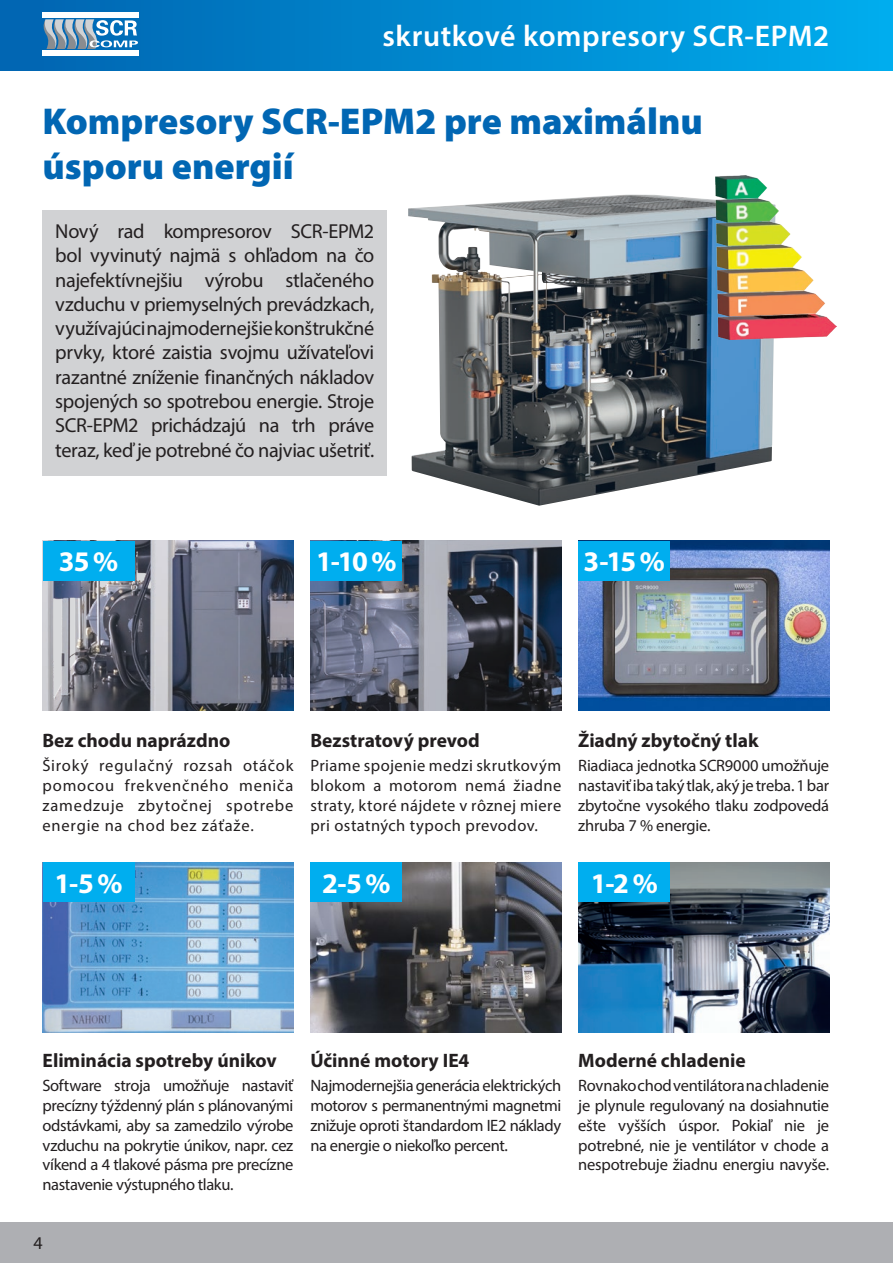
<style>
.page{position:relative;width:893px;height:1263px;background:#fff}
.page>*{position:absolute;margin:0;border:0;box-sizing:border-box;transform-origin:0 0}
.t1{font:900 37.5px/45px "Myriad Pro";color:#0166b3}
.t2{font:600 30px "Myriad Pro";letter-spacing:.02em;color:#fff}
.t3{font:700 28.5px "Myriad Pro";color:#fff}
.t4{font:20.25px/24.3px "Myriad Pro";letter-spacing:-.02em;color:#231f20;text-align:justify}
.t5{font:700 19.5px "Myriad Pro";color:#231f20}
.t6{font:18px "Myriad Pro";color:#231f20}
.t7{font:16.5px/19.8px "Myriad Pro";letter-spacing:-.015em;color:#231f20;text-align:justify}
</style>
<div class="page">
<div style="left:0;top:1222px;width:893px;height:41px;background:#aeafb3"></div>
<div style="left:0;top:0;width:893px;height:70px;background:linear-gradient(to right,#0767b2,#00abec)"></div>
<div style="left:43px;top:13px;width:96px;height:5px;background:#fff"></div>
<div style="left:43px;top:50px;width:96px;height:5px;background:#fff"></div>
<svg style="left:43px;top:19px;width:95px;height:30px"></svg>
<img style="left:408px;top:195px;width:366px;height:311px">
<div style="left:43px;top:210px;width:344px;height:266px;background:#d1d2d4"></div>
<img style="left:715px;top:176px;width:122px;height:163px">
<img style="left:578px;top:862px;width:251px;height:170px">
<div style="left:578px;top:862px;width:92px;height:40px;background:#00aeef"></div>
<img style="left:310px;top:862px;width:251px;height:170px">
<div style="left:310px;top:862px;width:92px;height:40px;background:#00aeef"></div>
<img style="left:43px;top:862px;width:250px;height:170px">
<div style="left:43px;top:862px;width:91px;height:40px;background:#00aeef"></div>
<img style="left:43px;top:541px;width:250px;height:170px">
<div style="left:43px;top:541px;width:91px;height:40px;background:#00aeef"></div>
<img style="left:578px;top:541px;width:251px;height:170px">
<div style="left:578px;top:541px;width:92px;height:40px;background:#00aeef"></div>
<img style="left:310px;top:541px;width:251px;height:170px">
<div style="left:310px;top:541px;width:92px;height:40px;background:#00aeef"></div>
<h2 class="t2" style="left:382px;top:17px;width:448px">skrutkové kompresory SCR-EPM2</h2>
<h1 class="t1" style="left:43px;top:98px;width:662px">Kompresory SCR-EPM2 pre maximálnu úsporu energií</h1>
<p class="t4" style="left:55px;top:219px;width:320px">Nový rad kompresorov SCR-EPM2 bol vyvinutý najmä s ohľadom na čo najefektívnejšiu výrobu stlačeného vzduchu v priemyselných prevádzkach, využívajúci najmodernejšie konštrukčné prvky, ktoré zaistia svojmu užívateľovi razantné zníženie finančných nákladov spojených so spotrebou energie. Stroje SCR-EPM2 prichádzajú na trh práve teraz, keď je potrebné čo najviac ušetriť.</p>
<h3 class="t3" style="left:59px;top:543px;width:61px">35%</h3>
<h3 class="t3" style="left:316px;top:543px;width:82px">1-10%</h3>
<h3 class="t3" style="left:584px;top:543px;width:83px">3-15%</h3>
<p class="t5" style="left:43px;top:728px;width:189px">Bez chodu naprázdno</p>
<p class="t7" style="left:43px;top:755px;width:252px">Široký regulačný rozsah otáčok pomocou frekvenčného meniča zamedzuje zbytočnej spotrebe energie na chod bez záťaže.</p>
<p class="t5" style="left:310px;top:728px;width:171px">Bezstratový prevod</p>
<p class="t7" style="left:310px;top:755px;width:252px">Priame spojenie medzi skrutkovým blokom a motorom nemá žiadne straty, ktoré nájdete v rôznej miere pri ostatných typoch prevodov.</p>
<p class="t5" style="left:578px;top:728px;width:182px">Žiadný zbytočný tlak</p>
<p class="t7" style="left:578px;top:755px;width:252px">Riadiaca jednotka SCR9000 umožňuje nastaviť iba taký tlak, aký je treba. 1 bar zbytočne vysokého tlaku zodpovedá zhruba 7 % energie.</p>
<h3 class="t3" style="left:54px;top:864px;width:70px">1-5%</h3>
<h3 class="t3" style="left:322px;top:864px;width:70px">2-5%</h3>
<h3 class="t3" style="left:591px;top:864px;width:68px">1-2 %</h3>
<p class="t5" style="left:43px;top:1048px;width:236px">Eliminácia spotreby únikov</p>
<p class="t7" style="left:43px;top:1075px;width:252px">Software stroja umožňuje nastaviť precízny týždenný plán s plánovanými odstávkami, aby sa zamedzilo výrobe vzduchu na pokrytie únikov, napr. cez víkend a 4 tlakové pásma pre precízne nastavenie výstupného tlaku.</p>
<p class="t5" style="left:310px;top:1048px;width:161px">Účinné motory IE4</p>
<p class="t7" style="left:310px;top:1075px;width:252px">Najmodernejšia generácia elektrických motorov s permanentnými magnetmi znižuje oproti štandardom IE2 náklady na energie o niekoľko percent.</p>
<p class="t5" style="left:578px;top:1048px;width:169px">Moderné chladenie</p>
<p class="t7" style="left:578px;top:1075px;width:252px">Rovnako chod ventilátora na chladenie je plynule regulovaný na dosiahnutie ešte vyšších úspor. Pokiaľ nie je potrebné, nie je ventilátor v chode a nespotrebuje žiadnu energiu navyše.</p>
<p class="t6" style="left:33px;top:1232px;width:11px">4</p>
</div>
